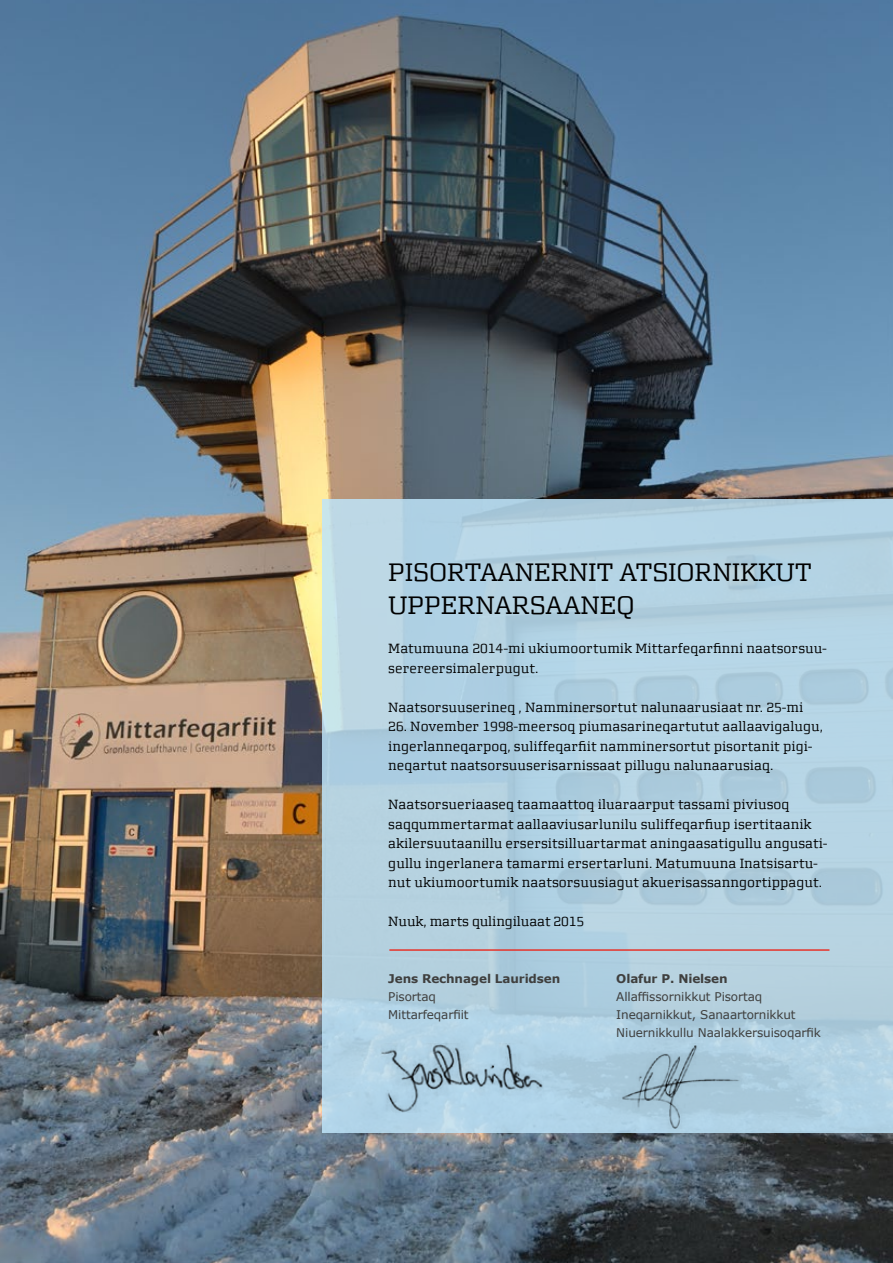
<style>
.page{position:relative;width:893px;height:1263px;background:#fff}
.page>*{position:absolute;margin:0;border:0;box-sizing:border-box;transform-origin:0 0}
.t1{font:25.5px/33px "Morgan Avec";letter-spacing:-.01em;color:#000}
.t2{font:13.5px/19.5px "Morgan Avec";color:#000}
.t3{font:12px/18px "Verdana";letter-spacing:-.01em;color:#3f3f3e}
.t4{font:700 12px "Verdana";letter-spacing:-.01em;color:#3f3f3e}
</style>
<div class="page">
<img style="left:0;top:0;width:893px;height:1263px">
<div style="left:322px;top:500px;width:571px;height:633px;background:linear-gradient(to right,#b4d2e2,#b2d1e1)"></div>
<hr style="left:389px;top:949px;width:440px;height:2px;background:#e7332a">
<img style="left:377px;top:1044px;width:168px;height:69px">
<img style="left:604px;top:1044px;width:139px;height:84px">
<h1 class="t1" style="left:388px;top:555px;width:425px">PISORTAANERNIT ATSIORNIKKUT<br>UPPERNARSAANEQ</h1>
<p class="t2" style="left:388px;top:638px;width:440px">Matumuuna 2014-mi ukiumoortumik Mittarfeqarfinni naatsorsuu&shy;serereersimalerpugut.</p>
<p class="t2" style="left:388px;top:697px;width:417px">Naatsorsuuserineq , Namminersortut nalunaarusiaat nr. 25-mi</p>
<p class="t2" style="left:388px;top:716px;width:436px">26. November 1998-meersoq piumasarineqartutut aallaavigalugu, ingerlanneqarpoq, suliffeqarfiit namminersortut pisortanit pigi&shy;neqartut naatsorsuuserisarnissaat pillugu nalunaarusiaq.</p>
<p class="t2" style="left:388px;top:794px;width:441px">Naatsorsueriaaseq taamaattoq iluaraarput tassami piviusoq saqqummertarmat aallaaviusarlunilu suliffeqarfiup isertitaanik akilersuutaanillu ersersitsilluartarmat aningaasatigullu angusati&shy;gullu ingerlanera tamarmi ersertarluni. Matumuuna Inatsisartu&shy;nut ukiumoortumik naatsorsuusiagut akuerisassanngortippagut.</p>
<p class="t2" style="left:388px;top:911px;width:197px">Nuuk, marts qulingiluaat 2015</p>
<p class="t4" style="left:388px;top:971px;width:173px">Jens Rechnagel Lauridsen</p>
<p class="t4" style="left:616px;top:971px;width:113px">Olafur P. Nielsen</p>
<p class="t3" style="left:388px;top:988px;width:49px">Pisortaq</p>
<p class="t3" style="left:616px;top:988px;width:147px">Allaffissornikkut Pisortaq</p>
<p class="t3" style="left:388px;top:1006px;width:82px">Mittarfeqarfiit</p>
<p class="t3" style="left:616px;top:1006px;width:206px">Ineqarnikkut, Sanaartornikkut<br>Niuernikkullu Naalakkersuisoqarfik</p>
</div>
